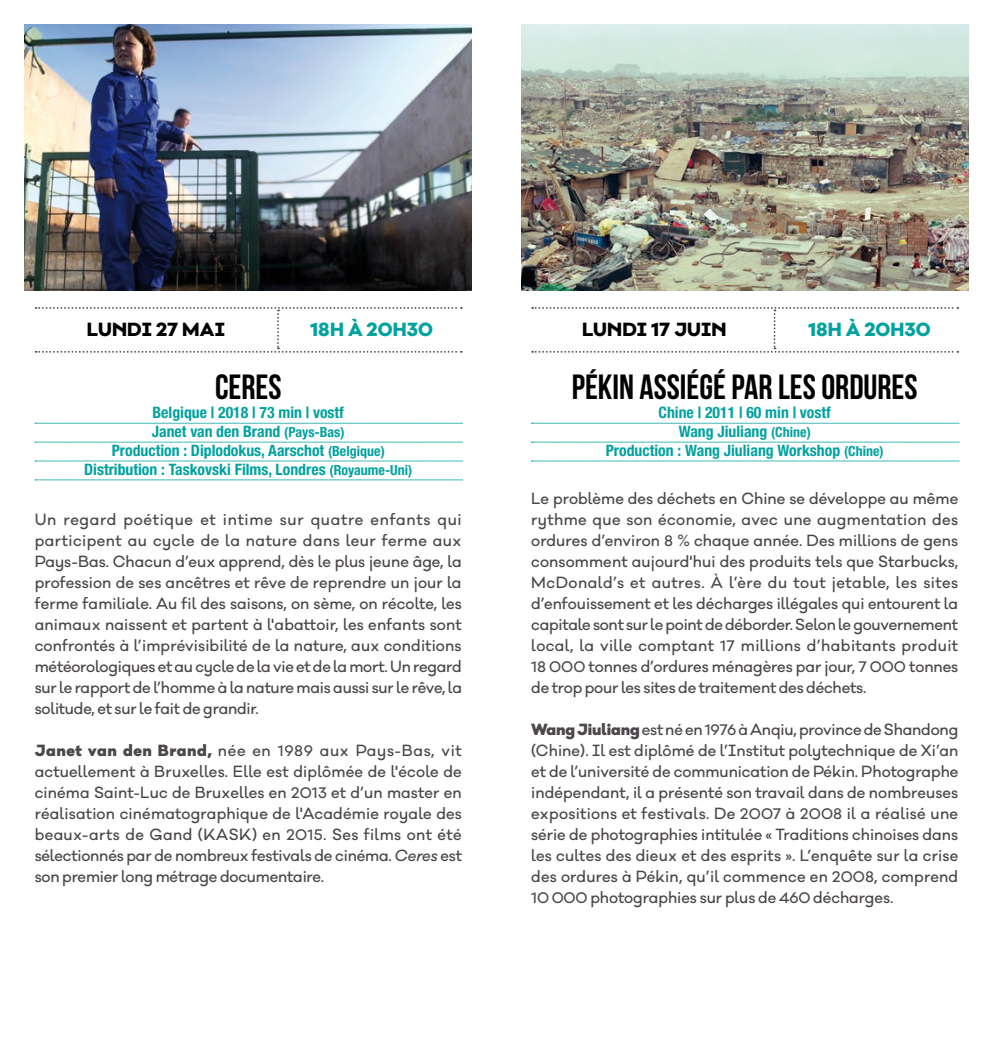
<style>
.page{position:relative;width:993px;height:1042px;background:#fff}
.page>*{position:absolute;margin:0;border:0;box-sizing:border-box;transform-origin:0 0}
.t1{font:35px "Bebas Neue";color:#000}
.t2{font:800 17.5px "Galano Classic Alt";letter-spacing:.01em;color:#000}
.t3{font:800 17.5px "Galano Classic Alt";color:#00a29f}
.t4{font:700 condensed 15.75px/18.9px "Helvetica Neue";color:#00a29f;text-align:center}
.t5{font:500 14.88px/21px "Galano Classic Alt";letter-spacing:-.01em;color:#4b474b;text-align:justify}
.s1{font-size:14px}
.s2{font-weight:800}
.s3{font-style:italic}
</style>
<div class="page">
<svg style="left:35px;top:423px;width:427px;height:1px"></svg>
<svg style="left:35px;top:442px;width:427px;height:1px"></svg>
<svg style="left:35px;top:461px;width:427px;height:1px"></svg>
<svg style="left:35px;top:479px;width:427px;height:1px"></svg>
<img style="left:25px;top:24px;width:446px;height:267px">
<svg style="left:36px;top:307px;width:425px;height:46px"></svg>
<svg style="left:531px;top:423px;width:427px;height:1px"></svg>
<svg style="left:531px;top:442px;width:427px;height:1px"></svg>
<svg style="left:531px;top:461px;width:427px;height:1px"></svg>
<img style="left:521px;top:24px;width:446px;height:267px">
<svg style="left:532px;top:307px;width:426px;height:46px"></svg>
<p class="t2" style="left:87px;top:318px;width:139px">LUNDI 27 MAI</p>
<p class="t3" style="left:310px;top:318px;width:124px">18H À 20H30</p>
<h1 class="t1" style="left:215px;top:368px;width:68px">CERES</h1>
<p class="t4" style="left:84px;top:403px;width:329px">Belgique | 2018 | 73 min | vostf<br>Janet van den Brand <span class="s1">(Pays-Bas)<br></span>Production : Diplodokus, Aarschot <span class="s1">(Belgique)<br></span>Distribution : Taskovski Films, Londres <span class="s1">(Royaume-Uni)</span></p>
<p class="t5" style="left:35px;top:509px;width:428px">Un regard poétique et intime sur quatre enfants qui participent au cycle de la nature dans leur ferme aux Pays-Bas. Chacun d’eux apprend, dès le plus jeune âge, la profession de ses ancêtres et rêve de reprendre un jour la ferme familiale. Au fil des saisons, on sème, on récolte, les animaux naissent et partent à l'abattoir, les enfants sont confrontés à l’imprévisibilité de la nature, aux conditions météorologiques et au cycle de la vie et de la mort. Un regard sur le rapport de l’homme à la nature mais aussi sur le rêve, la solitude, et sur le fait de grandir.</p>
<p class="t5" style="left:35px;top:740px;width:428px"><span class="s2">Janet van den Brand,</span> née en <span class="s1">1989</span> aux Pays-Bas, vit actuellement à Bruxelles. Elle est diplômée de l'école de cinéma Saint-Luc de Bruxelles en <span class="s1">2013</span> et d’un master en réalisation cinématographique de l'Académie royale des beaux-arts de Gand (KASK) en <span class="s1">2015</span>. Ses films ont été sélectionnés par de nombreux festivals de cinéma. <span class="s3">Ceres</span> est son premier long métrage documentaire.</p>
<p class="t2" style="left:582px;top:318px;width:146px">LUNDI 17 JUIN</p>
<p class="t3" style="left:807px;top:318px;width:124px">18H À 20H30</p>
<h1 class="t1" style="left:571px;top:368px;width:347px">PÉKIN ASSIÉGÉ PAR LES ORDURES</h1>
<p class="t4" style="left:605px;top:403px;width:279px">Chine | 2011 | 60 min | vostf<br>Wang Jiuliang <span class="s1">(Chine)<br></span>Production : Wang Jiuliang Workshop <span class="s1">(Chine)</span></p>
<p class="t5" style="left:531px;top:488px;width:428px">Le problème des déchets en Chine se développe au même rythme que son économie, avec une augmentation des ordures d’environ <span class="s1">8</span> % chaque année. Des millions de gens consomment aujourd'hui des produits tels que Starbucks, McDonald’s et autres. À l’ère du tout jetable, les sites d’enfouissement et les décharges illégales qui entourent la capitale sont sur le point de déborder. Selon le gouvernement local, la ville comptant <span class="s1">17</span> millions d’habitants produit <span class="s1">18 000</span> tonnes d’ordures ménagères par jour, <span class="s1">7 000</span> tonnes de trop pour les sites de traitement des déchets.</p>
<p class="t5" style="left:531px;top:719px;width:428px"><span class="s2">Wang Jiuliang</span> est né en <span class="s1">1976</span> à Anqiu, province de Shandong (Chine). Il est diplômé de l’Institut polytechnique de Xi’an et de l’université de communication de Pékin. Photographe indépendant, il a présenté son travail dans de nombreuses expositions et festivals. De <span class="s1">2007</span> à <span class="s1">2008</span> il a réalisé une série de photographies intitulée « Traditions chinoises dans les cultes des dieux et des esprits ». L’enquête sur la crise des ordures à Pékin, qu’il commence en <span class="s1">2008</span>, comprend <span class="s1">10 000</span> photographies sur plus de <span class="s1">460</span> décharges.</p>
</div>
